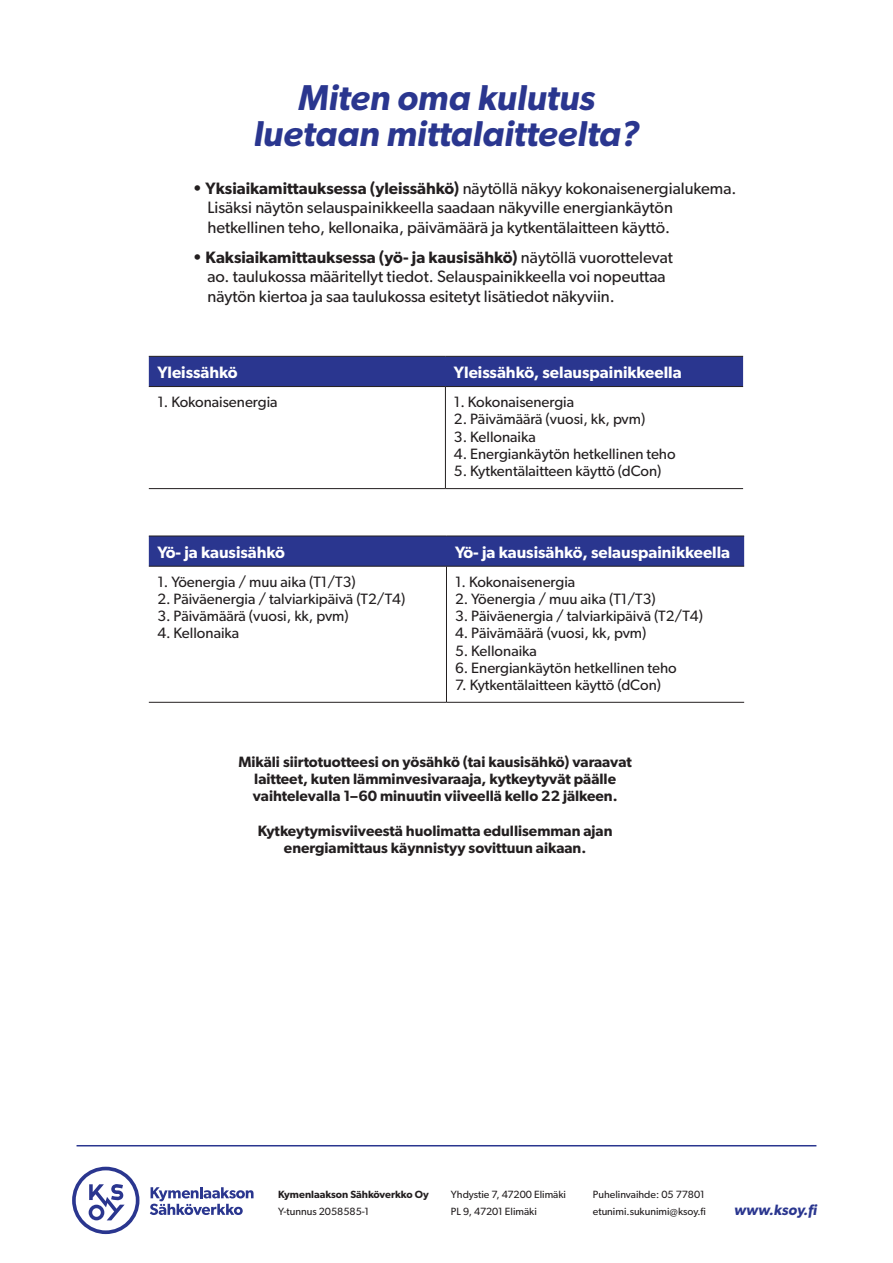
<style>
.page{position:relative;width:893px;height:1263px;background:#fff}
.page>*{position:absolute;margin:0;border:0;box-sizing:border-box;transform-origin:0 0}
.H2_otsikko{font:italic 600 36px "Gibson";color:#2a368f}
.P_ingressi{font:16.5px "Gibson";color:#231f20}
.H3_valiotsikko{font:600 16.5px "Gibson";color:#fff}
.P_ingressi-2{font:600 16.5px "Gibson";color:#231f20}
.P_leipis{font:15px "Gibson";color:#231f20}
.P_leipis-2{font:600 15px "Gibson";color:#231f20}
.P_leipis-3{font:italic 600 15px "Gibson";color:#2a368f}
.P_leipis-4{font:10.5px "Gibson";color:#231f20}
.P_leipis-5{font:600 10.5px "Gibson";color:#231f20}
.s1{font-weight:600}
.s2{font-weight:400}
</style>
<div class="page">
<div style="left:149px;top:357px;width:594px;height:29px;background:#2a368f"></div>
<hr style="left:445px;top:387px;width:1px;height:101px;background:#231f20">
<hr style="left:149px;top:356px;width:296px;height:1px;background:#231f20">
<hr style="left:445px;top:356px;width:298px;height:1px;background:#231f20">
<hr style="left:149px;top:386px;width:296px;height:1px;background:#231f20">
<hr style="left:445px;top:386px;width:298px;height:1px;background:#231f20">
<hr style="left:149px;top:488px;width:296px;height:1px;background:#231f20">
<hr style="left:445px;top:488px;width:298px;height:1px;background:#231f20">
<div style="left:149px;top:537px;width:595px;height:29px;background:#2a368f"></div>
<hr style="left:446px;top:566px;width:1px;height:136px;background:#231f20">
<hr style="left:149px;top:536px;width:297px;height:1px;background:#231f20">
<hr style="left:446px;top:536px;width:298px;height:1px;background:#231f20">
<hr style="left:149px;top:566px;width:297px;height:1px;background:#231f20">
<hr style="left:446px;top:566px;width:298px;height:1px;background:#231f20">
<hr style="left:149px;top:702px;width:297px;height:1px;background:#231f20">
<hr style="left:446px;top:702px;width:298px;height:1px;background:#231f20">
<hr style="left:77px;top:1145px;width:739px;height:1px;background:#2a368f">
<svg style="left:72px;top:1167px;width:67px;height:67px"></svg>
<svg style="left:150px;top:1187px;width:104px;height:28px"></svg>
<h2 class="H2_otsikko" style="left:298px;top:76px;width:299px">Miten oma kulutus</h2>
<h2 class="H2_otsikko" style="left:253px;top:112px;width:388px">luetaan mittalaitteelta?</h2>
<h3 class="P_ingressi" style="left:192px;top:178px;width:545px"><span class="s1">• Yksiaikamittauksessa (yleissähkö)</span> näytöllä näkyy kokonaisenergialukema.</h3>
<h3 class="P_ingressi" style="left:207px;top:198px;width:467px">Lisäksi näytön selauspainikkeella saadaan näkyville energiankäytön</h3>
<h3 class="P_ingressi" style="left:207px;top:217px;width:464px">hetkellinen teho, kellonaika, päivämäärä ja kytkentälaitteen käyttö.</h3>
<h3 class="P_ingressi-2" style="left:192px;top:247px;width:482px">• Kaksiaikamittauksessa (yö- ja kausisähkö) <span class="s2">näytöllä vuorottelevat</span></h3>
<h3 class="P_ingressi" style="left:207px;top:267px;width:460px">ao. taulukossa määritellyt tiedot. Selauspainikkeella voi nopeuttaa</h3>
<h3 class="P_ingressi" style="left:207px;top:286px;width:409px">näytön kiertoa ja saa taulukossa esitetyt lisätiedot näkyviin.</h3>
<h2 class="H3_valiotsikko" style="left:157px;top:362px;width:82px">Yleissähkö</h2>
<h2 class="H3_valiotsikko" style="left:454px;top:362px;width:229px">Yleissähkö, selauspainikkeella</h2>
<p class="P_leipis" style="left:157px;top:393px;width:122px">1. Kokonaisenergia</p>
<p class="P_leipis" style="left:454px;top:393px;width:122px">1. Kokonaisenergia</p>
<p class="P_leipis" style="left:454px;top:410px;width:193px">2. Päivämäärä (vuosi, kk, pvm)</p>
<p class="P_leipis" style="left:454px;top:427px;width:83px">3. Kellonaika</p>
<p class="P_leipis" style="left:454px;top:445px;width:223px">4. Energiankäytön hetkellinen teho</p>
<p class="P_leipis" style="left:454px;top:462px;width:209px">5. Kytkentälaitteen käyttö (dCon)</p>
<h2 class="H3_valiotsikko" style="left:157px;top:542px;width:129px">Yö- ja kausisähkö</h2>
<h2 class="H3_valiotsikko" style="left:455px;top:542px;width:277px">Yö- ja kausisähkö, selauspainikkeella</h2>
<p class="P_leipis" style="left:157px;top:572px;width:200px">1. Yöenergia / muu aika (T1/T3)</p>
<p class="P_leipis" style="left:157px;top:590px;width:249px">2. Päiväenergia / talviarkipäivä (T2/T4)</p>
<p class="P_leipis" style="left:157px;top:607px;width:193px">3. Päivämäärä (vuosi, kk, pvm)</p>
<p class="P_leipis" style="left:157px;top:624px;width:83px">4. Kellonaika</p>
<p class="P_leipis" style="left:455px;top:572px;width:122px">1. Kokonaisenergia</p>
<p class="P_leipis" style="left:455px;top:590px;width:202px">2. Yöenergia / muu aika (T1/T3)</p>
<p class="P_leipis" style="left:455px;top:607px;width:249px">3. Päiväenergia / talviarkipäivä (T2/T4)</p>
<p class="P_leipis" style="left:455px;top:624px;width:193px">4. Päivämäärä (vuosi, kk, pvm)</p>
<p class="P_leipis" style="left:455px;top:641px;width:83px">5. Kellonaika</p>
<p class="P_leipis" style="left:455px;top:659px;width:223px">6. Energiankäytön hetkellinen teho</p>
<p class="P_leipis" style="left:455px;top:676px;width:208px">7. Kytkentälaitteen käyttö (dCon)</p>
<p class="P_leipis-2" style="left:238px;top:753px;width:395px">Mikäli siirtotuotteesi on yösähkö (tai kausisähkö) varaavat</p>
<p class="P_leipis-2" style="left:254px;top:770px;width:363px">laitteet, kuten lämminvesivaraaja, kytkeytyvät päälle</p>
<p class="P_leipis-2" style="left:253px;top:787px;width:366px">vaihtelevalla 1–60 minuutin viiveellä kello 22 jälkeen.</p>
<p class="P_leipis-2" style="left:258px;top:822px;width:356px">Kytkeytymisviiveestä huolimatta edullisemman ajan</p>
<p class="P_leipis-2" style="left:284px;top:839px;width:304px">energiamittaus käynnistyy sovittuun aikaan.</p>
<p class="P_leipis-5" style="left:278px;top:1188px;width:152px">Kymenlaakson Sähköverkko Oy</p>
<p class="P_leipis-4" style="left:278px;top:1204px;width:93px">Y-tunnus 2058585-1</p>
<p class="P_leipis-4" style="left:451px;top:1188px;width:117px">Yhdystie 7, 47200 Elimäki</p>
<p class="P_leipis-4" style="left:451px;top:1204px;width:87px">PL 9, 47201 Elimäki</p>
<p class="P_leipis-4" style="left:593px;top:1188px;width:113px">Puhelinvaihde: 05 77801</p>
<p class="P_leipis-4" style="left:593px;top:1204px;width:115px">etunimi.sukunimi@ksoy.fi</p>
<p class="P_leipis-3" style="left:734px;top:1201px;width:85px">www.ksoy.fi</p>
</div>
